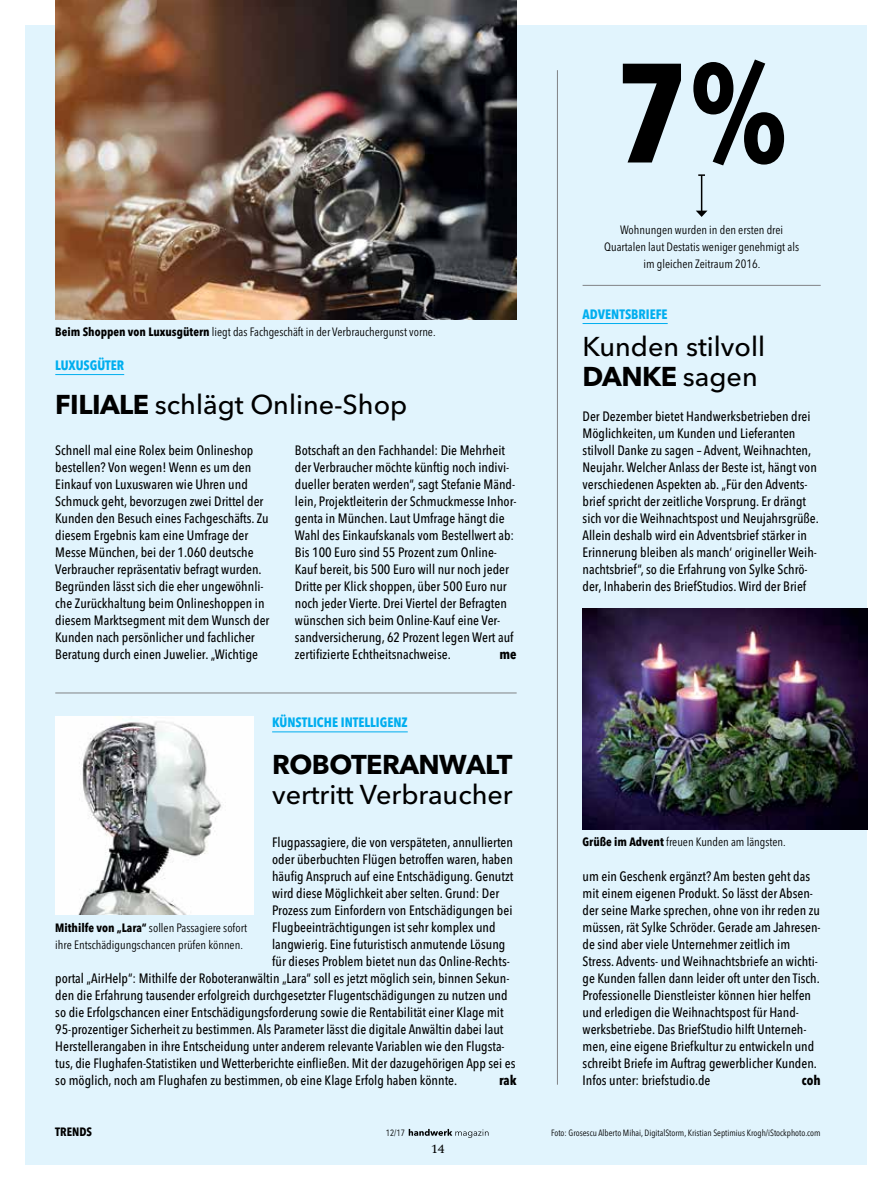
<style>
.page{position:relative;width:893px;height:1191px;background:#fff}
.page>*{position:absolute;margin:0;border:0;box-sizing:border-box;transform-origin:0 0}
.t1{font:700 condensed 139.5px "Avenir Next LT Pro";color:#000}
.t2{font:500 27px/30px "Avenir Next LT Pro";color:#000}
.t3{font:700 27px "Avenir Next LT Pro";letter-spacing:-.02em;color:#000}
.t4{font:500 condensed 13.5px/17px "Avenir Next LT Pro";color:#000}
.t5{font:700 condensed 13.5px "Avenir Next LT Pro";color:#00aeef}
.t6{font:700 condensed 13.5px "Avenir Next LT Pro";color:#000}
.t7{font:12.75px "Swift LT Pro";color:#000}
.t8{font:condensed 12px/17px "Avenir Next LT Pro";color:#000;text-align:center}
.t9{font:700 condensed 12px "Avenir Next LT Pro";color:#000}
.t10{font:condensed 9px "Avenir Next LT Pro";color:#000}
.s1{font-weight:700}
</style>
<div class="page">
<div style="left:26px;top:26px;width:841px;height:1139px;background:#e1f4fd"></div>
<svg style="left:409px;top:1129px;width:79px;height:8px"></svg>
<hr style="left:583px;top:323px;width:85px;height:1px;background:#00aeef">
<hr style="left:701px;top:175px;width:1px;height:36px;background:#000">
<svg style="left:698px;top:174px;width:7px;height:2px"></svg>
<svg style="left:696px;top:211px;width:11px;height:6px"></svg>
<hr style="left:557px;top:70px;width:1px;height:1014px;background:#808285">
<img style="left:583px;top:608px;width:284px;height:221px">
<hr style="left:583px;top:285px;width:238px;height:1px;background:#808285">
<hr style="left:55px;top:692px;width:462px;height:1px;background:#808285">
<hr style="left:55px;top:374px;width:69px;height:1px;background:#00aeef">
<hr style="left:272px;top:731px;width:136px;height:1px;background:#00aeef">
<img style="left:55px;top:0;width:462px;height:319px">
<img style="left:55px;top:716px;width:198px;height:198px">
<h1 class="t1" style="left:616px;top:28px;width:172px">7%</h1>
<p class="t8" style="left:604px;top:221px;width:196px">Wohnungen wurden in den ersten drei<br>Quartalen laut Destatis weniger genehmigt als im gleichen Zeitraum 2016.</p>
<p class="t8" style="left:55px;top:323px;width:382px"><span class="s1">Beim Shoppen von Luxusgütern</span> liegt das Fachgeschäft in der Verbrauchergunst vorne.</p>
<p class="t5" style="left:55px;top:357px;width:70px">Luxusgüter</p>
<h2 class="t2" style="left:55px;top:390px;width:353px"><span class="s1">FILIALE</span> schlägt Online-Shop</h2>
<p class="t4" style="left:55px;top:442px;width:216px">Schnell mal eine Rolex beim Onlineshop bestellen? Von wegen! Wenn es um den Einkauf von Luxuswaren wie Uhren und Schmuck geht, bevorzugen zwei Drittel der Kunden den Besuch eines Fachgeschäfts. Zu diesem Ergebnis kam eine Umfrage der Messe München, bei der 1.060 deutsche Verbraucher repräsentativ befragt wurden.<br>Begründen lässt sich die eher ungewöhnli&shy;che Zurückhaltung beim Onlineshoppen in diesem Marktsegment mit dem Wunsch der Kunden nach persönlicher und fachlicher Beratung durch einen Juwelier. „Wichtige</p>
<p class="t4" style="left:295px;top:442px;width:223px">Botschaft an den Fachhandel: Die Mehrheit der Verbraucher möchte künftig noch indivi&shy;dueller beraten werden“, sagt Stefanie Mänd&shy;lein, Projektleiterin der Schmuckmesse Inhor&shy;genta in München. Laut Umfrage hängt die Wahl des Einkaufskanals vom Bestellwert ab:<br>Bis 100 Euro sind 55 Prozent zum Online-Kauf bereit, bis 500 Euro will nur noch jeder Dritte per Klick shoppen, über 500 Euro nur noch jeder Vierte. Drei Viertel der Befragten wünschen sich beim Online-Kauf eine Ver&shy;sandversicherung, 62 Prozent legen Wert auf zertifizierte Echtheitsnachweise.</p>
<p class="t6" style="left:499px;top:646px;width:19px">me</p>
<p class="t5" style="left:272px;top:714px;width:137px">Künstliche Intelligenz</p>
<h2 class="t3" style="left:272px;top:747px;width:242px">ROBOTERANWALT</h2>
<h2 class="t2" style="left:272px;top:779px;width:242px">vertritt Verbraucher</h2>
<p class="t4" style="left:272px;top:833px;width:242px">Flugpassagiere, die von verspäteten, annullierten</p>
<p class="t4" style="left:272px;top:850px;width:242px">oder überbuchten Flügen betroffen waren, haben</p>
<p class="t4" style="left:272px;top:867px;width:243px">häufig Anspruch auf eine Entschädigung. Genutzt</p>
<p class="t4" style="left:272px;top:884px;width:229px">wird diese Möglichkeit aber selten. Grund: Der</p>
<p class="t4" style="left:272px;top:901px;width:242px">Prozess zum Einfordern von Entschädigungen bei</p>
<p class="t4" style="left:272px;top:918px;width:225px">Flugbeeinträchtigungen ist sehr komplex und</p>
<p class="t4" style="left:272px;top:935px;width:235px">langwierig. Eine futuristisch anmutende Lösung</p>
<p class="t4" style="left:272px;top:952px;width:239px">für dieses Problem bietet nun das Online-Rechts-</p>
<p class="t4" style="left:55px;top:969px;width:456px">portal „AirHelp“: Mithilfe der Roboteranwältin „Lara“ soll es jetzt möglich sein, binnen Sekun-</p>
<p class="t4" style="left:55px;top:986px;width:454px">den die Erfahrung tausender erfolgreich durchgesetzter Flugentschädigungen zu nutzen und</p>
<p class="t4" style="left:55px;top:1003px;width:450px">so die Erfolgschancen einer Entschädigungsforderung sowie die Rentabilität einer Klage mit</p>
<p class="t4" style="left:55px;top:1020px;width:450px">95-prozentiger Sicherheit zu bestimmen. Als Parameter lässt die digitale Anwältin dabei laut</p>
<p class="t4" style="left:55px;top:1037px;width:451px">Herstellerangaben in ihre Entscheidung unter anderem relevante Variablen wie den Flugsta-</p>
<p class="t4" style="left:55px;top:1054px;width:462px">tus, die Flughafen-Statistiken und Wetterberichte einfließen. Mit der dazugehörigen App sei es</p>
<p class="t4" style="left:55px;top:1071px;width:403px">so möglich, noch am Flughafen zu bestimmen, ob eine Klage Erfolg haben könnte.</p>
<p class="t6" style="left:499px;top:1071px;width:19px">rak</p>
<p class="t8" style="left:55px;top:919px;width:193px;text-align:left"><span class="s1">Mithilfe von „Lara“</span> sollen Passagiere sofort ihre Entschädigungschancen prüfen können.</p>
<p class="t5" style="left:583px;top:306px;width:87px">Adventsbriefe</p>
<h2 class="t2" style="left:583px;top:332px;width:184px">Kunden stilvoll<br><span class="s1">DANKE</span> sagen</h2>
<p class="t4" style="left:583px;top:408px;width:238px">Der Dezember bietet Handwerksbetrieben drei Möglichkeiten, um Kunden und Lieferanten stilvoll Danke zu sagen – Advent, Weihnachten, Neujahr. Welcher Anlass der Beste ist, hängt von verschiedenen Aspekten ab. „Für den Advents&shy;brief spricht der zeitliche Vorsprung. Er drängt sich vor die Weihnachtspost und Neujahrsgrüße.<br>Allein deshalb wird ein Adventsbrief stärker in Erinnerung bleiben als manch‘ origineller Weih&shy;nachtsbrief“, so die Erfahrung von Sylke Schrö&shy;der, Inhaberin des BriefStudios. Wird der Brief</p>
<p class="t8" style="left:583px;top:833px;width:205px"><span class="s1">Grüße im Advent</span> freuen Kunden am längsten.</p>
<p class="t4" style="left:583px;top:867px;width:240px">um ein Geschenk ergänzt? Am besten geht das mit einem eigenen Produkt. So lässt der Absen&shy;der seine Marke sprechen, ohne von ihr reden zu müssen, rät Sylke Schröder. Gerade am Jahresen&shy;de sind aber viele Unternehmer zeitlich im Stress. Advents- und Weihnachtsbriefe an wichti&shy;ge Kunden fallen dann leider oft unter den Tisch.<br>Professionelle Dienstleister können hier helfen und erledigen die Weihnachtspost für Hand&shy;werksbetriebe. Das BriefStudio hilft Unterneh&shy;men, eine eigene Briefkultur zu entwickeln und schreibt Briefe im Auftrag gewerblicher Kunden.<br>Infos unter: briefstudio.de</p>
<p class="t6" style="left:802px;top:1071px;width:20px">coh</p>
<p class="t9" style="left:55px;top:1124px;width:38px">Trends</p>
<p class="t10" style="left:386px;top:1127px;width:21px">12/17</p>
<p class="t10" style="left:551px;top:1127px;width:271px">Foto: Grosescu Alberto Mihai, DigitalStorm, Kristian Septimius Krogh/iStockphoto.com</p>
<p class="t7" style="left:431px;top:1141px;width:15px">14</p>
</div>
